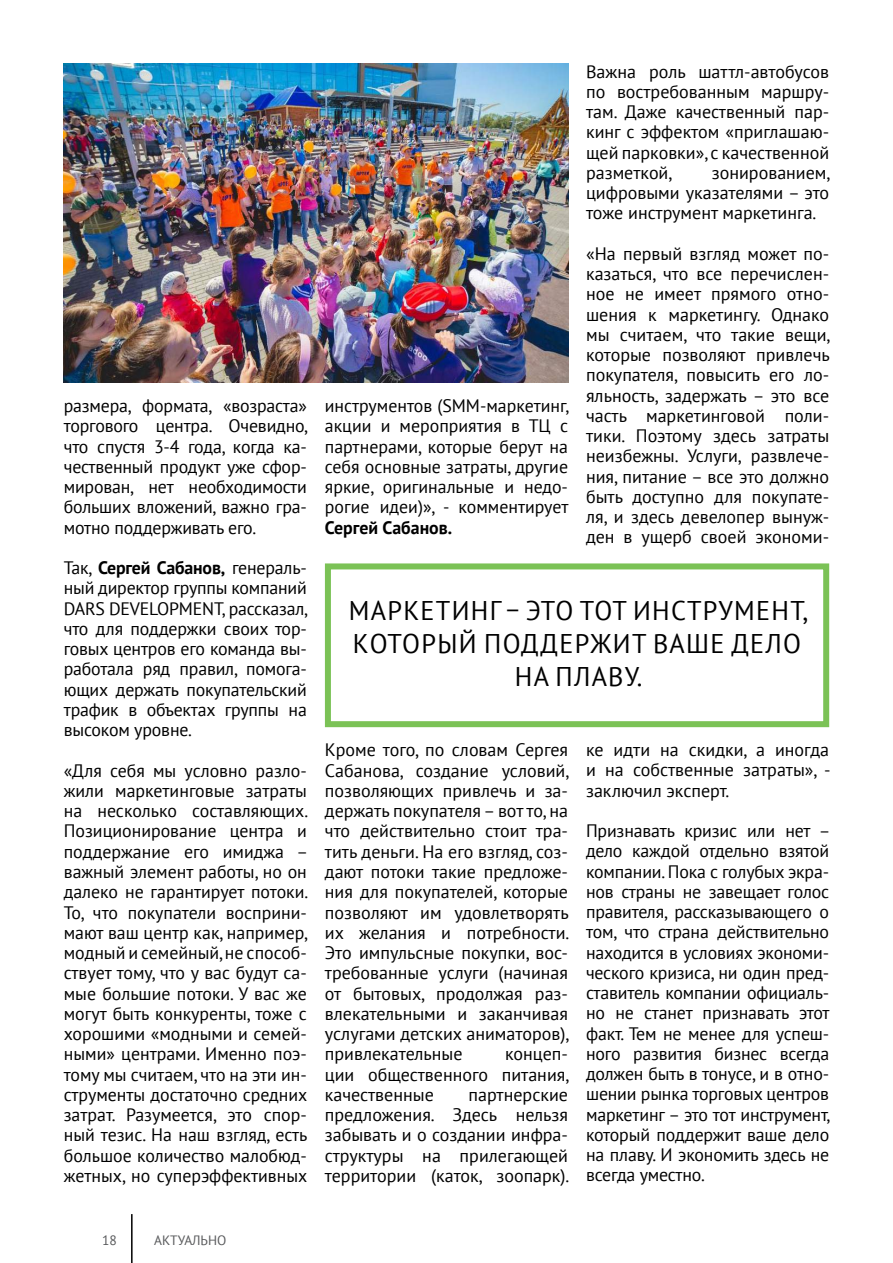
<style>
.page{position:relative;width:893px;height:1263px;background:#fff}
.page>*{position:absolute;margin:0;border:0;box-sizing:border-box;transform-origin:0 0}
.t1{font:27px "PT Sans";color:#000}
.t2{font:18px/20.2px "PT Sans";color:#000;text-align:justify}
.t3{font:700 18px "PT Sans";color:#000}
.t4{font:13.5px "PT Sans";color:#58595b}
.s1{font-weight:700}
</style>
<div class="page">
<hr style="left:131px;top:1214px;width:2px;height:49px;background:#000">
<img style="left:64px;top:64px;width:505px;height:319px">
<div style="left:325px;top:563px;width:504px;height:164px;border:6px solid #7bc256"></div>
<p class="t2" style="left:64px;top:395px;width:246px">размера, формата, «возраста» торгового центра. Очевидно, что спустя 3-4 года, когда ка&shy;чественный продукт уже сфор&shy;мирован, нет необходимости больших вложений, важно гра&shy;мотно поддерживать его.</p>
<p class="t2" style="left:64px;top:557px;width:246px">Так, <span class="s1">Сергей Сабанов,</span> генераль&shy;ный директор группы компаний DARS DEVELOPMENT, рассказал, что для поддержки своих тор&shy;говых центров его команда вы&shy;работала ряд правил, помога&shy;ющих держать покупательский трафик в объектах группы на высоком уровне.</p>
<p class="t2" style="left:64px;top:760px;width:246px">«Для себя мы условно разло&shy;жили маркетинговые затраты на несколько составляющих.<br>Позиционирование центра и поддержание его имиджа – важный элемент работы, но он далеко не гарантирует потоки.<br>То, что покупатели восприни&shy;мают ваш центр как, например, модный и семейный, не способ&shy;ствует тому, что у вас будут са&shy;мые большие потоки. У вас же могут быть конкуренты, тоже с хорошими «модными и семей&shy;ными» центрами. Именно поэ&shy;тому мы считаем, что на эти ин&shy;струменты достаточно средних затрат. Разумеется, это спор&shy;ный тезис. На наш взгляд, есть большое количество малобюд&shy;жетных, но суперэффективных</p>
<p class="t2" style="left:325px;top:395px;width:246px">инструментов (SMM-маркетинг, акции и мероприятия в ТЦ с партнерами, которые берут на себя основные затраты, другие яркие, оригинальные и недо&shy;рогие идеи)», - комментирует</p>
<p class="t3" style="left:325px;top:515px;width:129px">Сергей Сабанов.</p>
<p class="t2" style="left:586px;top:61px;width:245px">Важна роль шаттл-автобусов по востребованным маршру&shy;там. Даже качественный пар&shy;кинг с эффектом «приглашаю&shy;щей парковки», с качественной разметкой,</p>
<p class="t2" style="left:586px;top:162px;width:246px;text-indent:126px">зонированием, цифровыми указателями – это тоже инструмент маркетинга.</p>
<p class="t2" style="left:586px;top:243px;width:246px">«На первый взгляд может по&shy;казаться, что все перечислен&shy;ное не имеет прямого отно&shy;шения к маркетингу. Однако мы считаем, что такие вещи, которые позволяют привлечь покупателя, повысить его ло&shy;яльность, задержать – это все часть маркетинговой поли&shy;тики. Поэтому здесь затраты неизбежны. Услуги, развлече&shy;ния, питание – все это должно быть доступно для покупате&shy;ля, и здесь девелопер вынуж&shy;ден в ущерб своей экономи-</p>
<h1 class="t1" style="left:349px;top:594px;width:18px">маркетинг</h1>
<h1 class="t1" style="left:504px;top:594px;width:38px">–это</h1>
<h1 class="t1" style="left:580px;top:594px;width:17px">тот</h1>
<h1 class="t1" style="left:633px;top:594px;width:18px">инструмент</h1>
<h1 class="t1" style="left:802px;top:594px;width:7px">,</h1>
<h1 class="t1" style="left:353px;top:627px;width:17px">котор</h1>
<h1 class="t1" style="left:437px;top:627px;width:65px">ый поддер</h1>
<h1 class="t1" style="left:590px;top:627px;width:81px">жит ваше</h1>
<h1 class="t1" style="left:731px;top:627px;width:19px">дело</h1>
<h1 class="t1" style="left:515px;top:659px;width:59px">на плаву</h1>
<h1 class="t1" style="left:637px;top:659px;width:7px">.</h1>
<p class="t2" style="left:325px;top:740px;width:246px">Кроме того, по словам Сергея Сабанова, создание условий, позволяющих привлечь и за&shy;держать покупателя – вот то, на что действительно стоит тра&shy;тить деньги. На его взгляд, соз&shy;дают потоки такие предложе&shy;ния для покупателей, которые позволяют им удовлетворять их желания и потребности.<br>Это импульсные покупки, вос&shy;требованные услуги (начиная от бытовых, продолжая раз&shy;влекательными и заканчивая услугами детских аниматоров), привлекательные</p>
<p class="t2" style="left:325px;top:1043px;width:246px;text-indent:180px">концеп&shy;ции общественного питания, качественные</p>
<p class="t2" style="left:325px;top:1084px;width:246px;text-indent:144px">партнерские предложения. Здесь нельзя забывать и о создании инфра&shy;структуры на прилегающей территории (каток, зоопарк).</p>
<p class="t2" style="left:586px;top:739px;width:246px">ке идти на скидки, а иногда и на собственные затраты», - заключил эксперт.</p>
<p class="t2" style="left:586px;top:820px;width:246px">Признавать кризис или нет – дело каждой отдельно взятой компании. Пока с голубых экра&shy;нов страны не завещает голос правителя, рассказывающего о том, что страна действительно находится в условиях экономи&shy;ческого кризиса, ни один пред&shy;ставитель компании официаль&shy;но не станет признавать этот факт. Тем не менее для успеш&shy;ного развития бизнес всегда должен быть в тонусе, и в отно&shy;шении рынка торговых центров маркетинг – это тот инструмент, который поддержит ваше дело на плаву. И экономить здесь не всегда уместно.</p>
<p class="t4" style="left:102px;top:1231px;width:16px">18</p>
<p class="t4" style="left:154px;top:1231px;width:74px">АКТУАЛЬНО</p>
</div>
